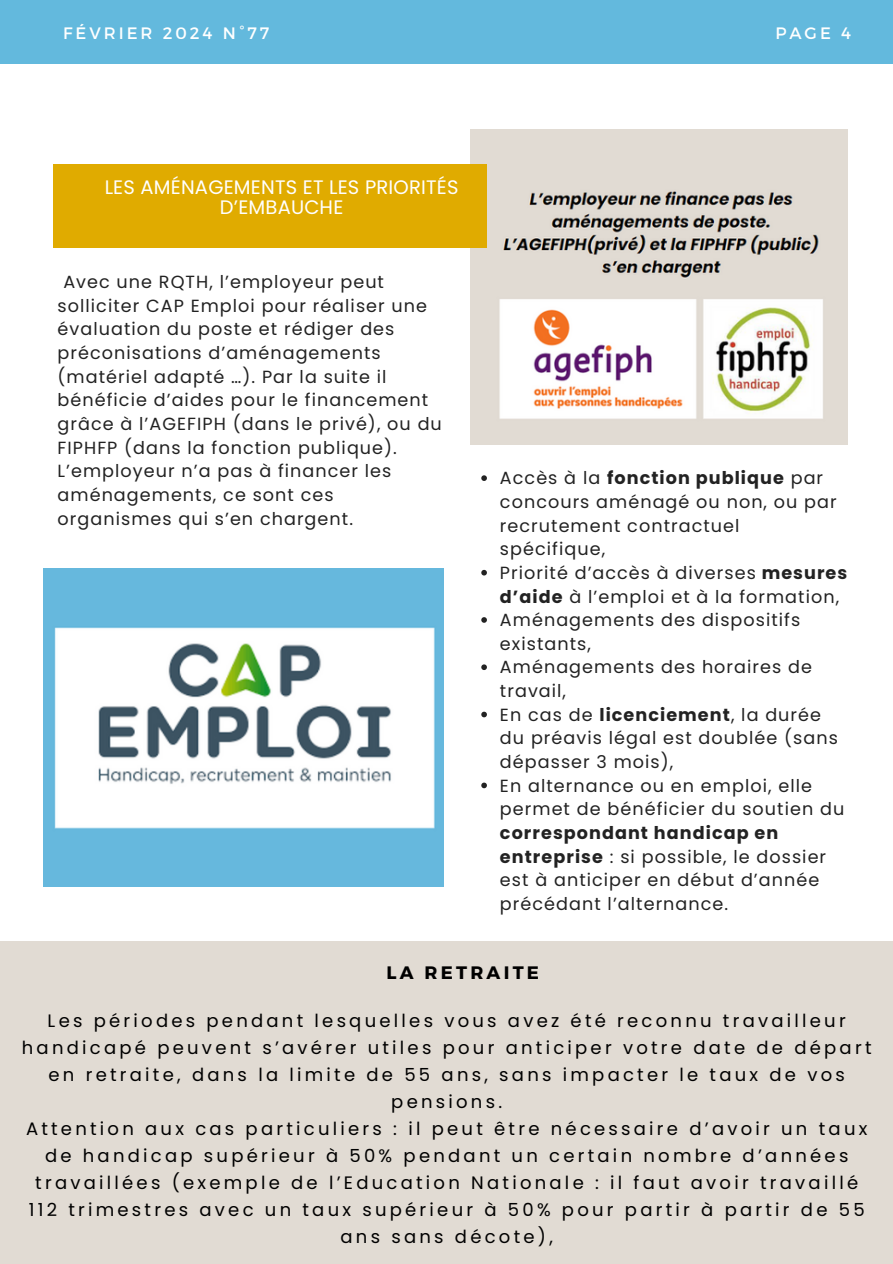
<style>
.page{position:relative;width:893px;height:1264px;background:#fff}
.page>*{position:absolute;margin:0;border:0;box-sizing:border-box;transform-origin:0 0}
.t1{font:19.5px/20.2px "Poppins";letter-spacing:.01em;color:#fff;text-align:center}
.t2{font:18px/27px "Poppins";letter-spacing:.18em;color:#000;text-align:center}
.t3{font:700 18px "Montserrat";letter-spacing:.18em;color:#000}
.t4{font:17.55px/23.7px "Poppins";letter-spacing:.06em;color:#222}
.t5{font:16.5px "Montserrat";letter-spacing:.18em;color:#fff}
.s1{font-weight:700}
</style>
<div class="page">
<div style="left:0;top:0;width:892px;height:63px;background:#63b9dd"></div>
<img style="left:470px;top:129px;width:377px;height:315px">
<img style="left:43px;top:568px;width:401px;height:318px">
<div style="left:53px;top:165px;width:434px;height:83px;background:#e0ab00"></div>
<svg style="left:481px;top:475px;width:6px;height:6px"></svg>
<svg style="left:481px;top:570px;width:6px;height:5px"></svg>
<svg style="left:481px;top:617px;width:6px;height:5px"></svg>
<svg style="left:481px;top:664px;width:6px;height:6px"></svg>
<svg style="left:481px;top:711px;width:6px;height:6px"></svg>
<svg style="left:481px;top:782px;width:6px;height:6px"></svg>
<div style="left:0;top:940px;width:892px;height:323px;background:#e1dbd3"></div>
<p class="t5" style="left:63px;top:23px;width:208px">FÉVRIER 2024 N°77</p>
<p class="t5" style="left:775px;top:23px;width:77px">PAGE 4</p>
<p class="t1" style="left:105px;top:176px;width:355px">LES AMÉNAGEMENTS ET LES PRIORITÉS<br>D’EMBAUCHE</p>
<p class="t4" style="left:58px;top:270px;width:386px;text-indent:6px">Avec une RQTH, l’employeur peut solliciter CAP Emploi pour réaliser une évaluation du poste et rédiger des préconisations d’aménagements (matériel adapté …). Par la suite il bénéficie d’aides pour le financement grâce à l’AGEFIPH (dans le privé), ou du FIPHFP (dans la fonction publique).<br>L’employeur n’a pas à financer les aménagements, ce sont ces organismes qui s’en chargent.</p>
<p class="t4" style="left:500px;top:466px;width:338px">Accès à la <span class="s1">fonction publique</span> par concours aménagé ou non, ou par recrutement contractuel spécifique,</p>
<p class="t4" style="left:500px;top:561px;width:349px">Priorité d’accès à diverses <span class="s1">mesures d’aide</span> à l’emploi et à la formation,</p>
<p class="t4" style="left:500px;top:608px;width:302px">Aménagements des dispositifs existants,</p>
<p class="t4" style="left:500px;top:655px;width:313px">Aménagements des horaires de travail,</p>
<h2 class="t4" style="left:500px;top:702px;width:339px">En cas de <span class="s1">licenciement</span>, la durée du préavis légal est doublée (sans dépasser 3 mois),</h2>
<h3 class="t4" style="left:500px;top:773px;width:346px">En alternance ou en emploi, elle permet de bénéficier du soutien du <span class="s1">correspondant handicap en entreprise</span> : si possible, le dossier est à anticiper en début d’année précédant l’alternance.</h3>
<p class="t3" style="left:386px;top:960px;width:154px">LA RETRAITE</p>
<p class="t2" style="left:22px;top:1007px;width:851px">Les périodes pendant lesquelles vous avez été reconnu travailleur handicapé peuvent s’avérer utiles pour anticiper votre date de départ en retraite, dans la limite de 55 ans, sans impacter le taux de vos pensions.<br>Attention aux cas particuliers : il peut être nécessaire d’avoir un taux de handicap supérieur à 50% pendant un certain nombre d’années travaillées (exemple de l’Education Nationale : il faut avoir travaillé 112 trimestres avec un taux supérieur à 50% pour partir à partir de 55 ans sans décote),</p>
</div>
